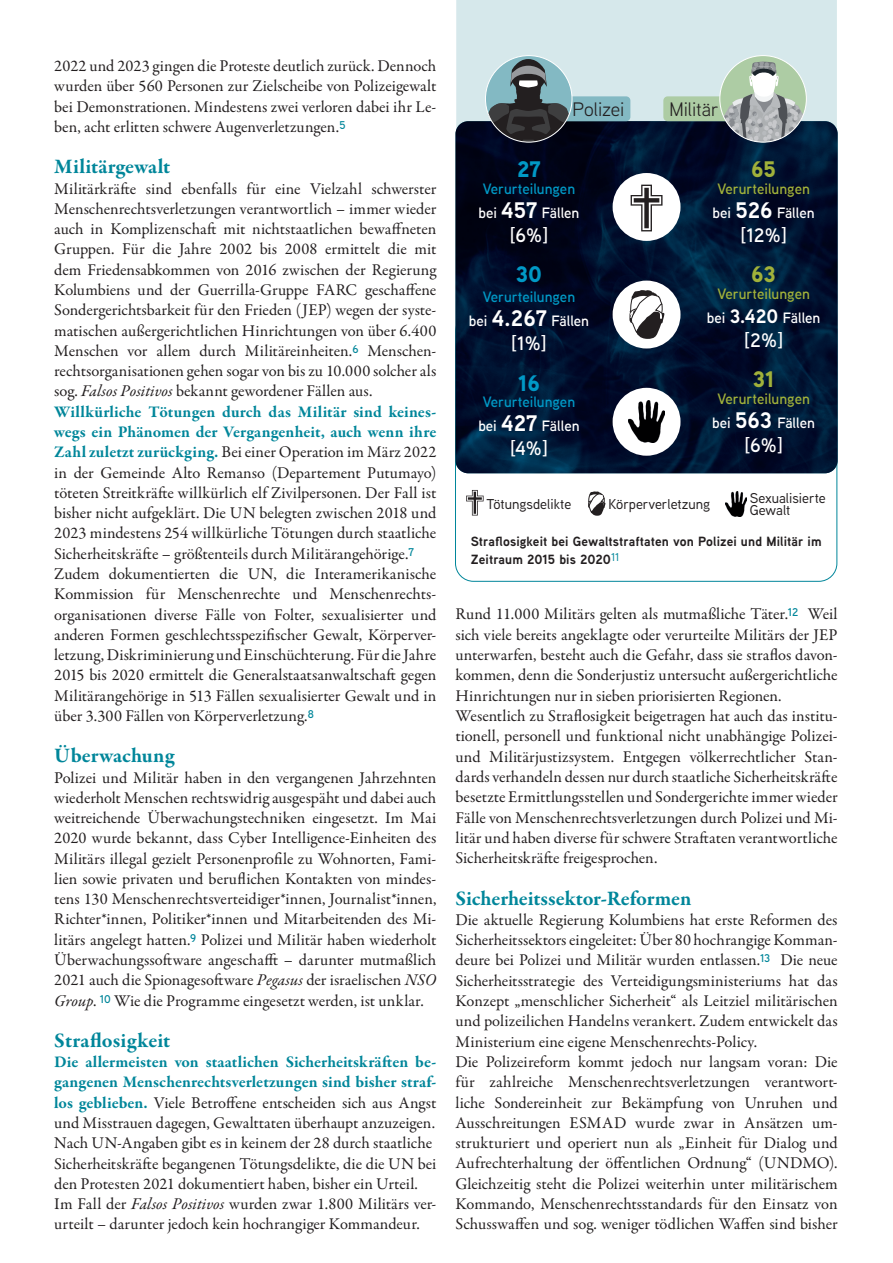
<style>
.page{position:relative;width:893px;height:1263px;background:#fff}
.page>*{position:absolute;margin:0;border:0;box-sizing:border-box;transform-origin:0 0}
.t1{font:900 22.5px "Aaux Next";color:#0099c6}
.t2{font:900 22.5px "Aaux Next";color:#a1b13a}
.t3{font:700 21px "Garamond Premr Pro";color:#00869a}
.t4{font:600 19.5px "Aaux Next";color:#fff}
.t5{font:19.5px "Aaux Next";letter-spacing:-.005em;color:#231f20}
.t6{font:16.5px/20.2px "Garamond Premr Pro";color:#231f20}
.t7{font:600 15px/24px "Aaux Next";color:#0099c6}
.t8{font:600 15px/24px "Aaux Next";color:#a1b13a;text-align:center}
.t9{font:500 14.25px/12px "Aaux Next";color:#231f20}
.t10{font:700 13.35px/18px "Aaux Next";letter-spacing:.005em;color:#231f20}
.s1{font-style:italic}
.s2{font-weight:700;color:#00869a}
.s3{color:#fff}
.s4{font-weight:700;font-size:22.5px;color:#fff}
.s5{font-weight:700;font-size:19.5px;color:#fff}
</style>
<div class="page">
<div style="left:456px;top:0;width:381px;height:121px;background:#d6e8eb"></div>
<img style="left:455px;top:121px;width:383px;height:352px">
<div style="left:613px;top:281px;width:67px;height:67px;background:#fff;border-radius:50%"></div>
<div style="left:556px;top:96px;width:74px;height:25px;background:#83b9c3;border-radius:4px"></div>
<svg style="left:485px;top:59px;width:87px;height:83px"></svg>
<div style="left:663px;top:96px;width:76px;height:25px;background:#adcca4;border-radius:4px"></div>
<div style="left:613px;top:173px;width:67px;height:68px;background:#fff;border-radius:50%"></div>
<div style="left:613px;top:388px;width:67px;height:68px;background:#fff;border-radius:50%"></div>
<svg style="left:631px;top:185px;width:31px;height:46px"></svg>
<img style="left:628px;top:400px;width:36px;height:43px">
<svg style="left:466px;top:490px;width:18px;height:25px"></svg>
<img style="left:726px;top:491px;width:21px;height:25px">
<div style="left:720px;top:56px;width:86px;height:86px;background:#adcca4;border-radius:50%"></div>
<svg style="left:720px;top:62px;width:86px;height:80px"></svg>
<svg style="left:629px;top:290px;width:35px;height:49px"></svg>
<svg style="left:588px;top:491px;width:17px;height:25px"></svg>
<p class="t6" style="left:54px;top:56px;width:384px;text-align:justify">2022 und 2023 gingen die Proteste deutlich zurück. Dennoch wurden über 560 Personen zur Zielscheibe von Polizeigewalt bei Demonstrationen. Mindestens zwei verloren dabei ihr Le&shy;ben, acht erlitten schwere Augenverletzungen.<sup>5</sup></p>
<p class="t3" style="left:54px;top:154px;width:118px">Militärgewalt</p>
<p class="t6" style="left:54px;top:179px;width:384px">Militärkräfte sind ebenfalls für eine Vielzahl schwerster Menschenrechtsverletzungen verantwortlich – immer wieder auch in Komplizenschaft mit nichtstaatlichen bewaffneten Gruppen. Für die Jahre 2002 bis 2008 ermittelt die mit dem Friedensabkommen von 2016 zwischen der Regierung Kolumbiens und der Guerrilla-Gruppe FARC geschaffene Sondergerichtsbarkeit für den Frieden (JEP) wegen der syste&shy;matischen außergerichtlichen Hinrichtungen von über 6.400<br>Menschen vor allem durch Militäreinheiten.<sup>6</sup> Menschen&shy;rechtsorganisationen gehen sogar von bis zu 10.000 solcher als sog. <span class="s1">Falsos Positivos</span> bekannt gewordener Fällen aus.<br><span class="s2">Willkürliche Tötungen durch das Militär sind keines&shy;wegs ein Phänomen der Vergangenheit, auch wenn ihre Zahl zuletzt zurückging.</span> Bei einer Operation im März 2022 in der Gemeinde Alto Remanso (Departement Putumayo) töteten Streitkräfte willkürlich elf Zivilpersonen. Der Fall ist bisher nicht aufgeklärt. Die UN belegten zwischen 2018 und 2023 mindestens 254 willkürliche Tötungen durch staatliche Sicherheitskräfte – größtenteils durch Militärangehörige.<sup>7<br></sup>Zudem dokumentierten die UN, die Interamerikanische Kommission für Menschenrechte und Menschenrechts&shy;organisationen diverse Fälle von Folter, sexualisierter und anderen Formen geschlechtsspezifischer Gewalt, Körperver&shy;letzung, Diskriminierung und Einschüchterung. Für die Jahre 2015 bis 2020 ermittelt die Generalstaatsanwaltschaft gegen Militärangehörige in 513 Fällen sexualisierter Gewalt und in über 3.300 Fällen von Körperverletzung.<sup>8</sup></p>
<p class="t3" style="left:54px;top:743px;width:122px">Überwachung</p>
<p class="t6" style="left:54px;top:767px;width:384px;text-align:justify">Polizei und Militär haben in den vergangenen Jahrzehnten wiederholt Menschen rechtswidrig ausgespäht und dabei auch weitreichende Überwachungstechniken eingesetzt. Im Mai 2020 wurde bekannt, dass Cyber Intelligence-Einheiten des Militärs illegal gezielt Personenprofile zu Wohnorten, Fami&shy;lien sowie privaten und beruflichen Kontakten von mindes&shy;tens 130 Menschenrechtsverteidiger*innen, Journalist*innen, Richter*innen, Politiker*innen und Mitarbeitenden des Mi&shy;litärs angelegt hatten.<sup>9</sup> Polizei und Militär haben wiederholt Überwachungssoftware angeschafft – darunter mutmaßlich 2021 auch die Spionagesoftware <span class="s1">Pegasus</span> der israelischen <span class="s1">NSO Group</span>. <sup>10</sup> Wie die Programme eingesetzt werden, ist unklar.</p>
<p class="t3" style="left:54px;top:1027px;width:118px">Straflosigkeit</p>
<p class="t6" style="left:54px;top:1052px;width:384px"><span class="s2">Die allermeisten von staatlichen Sicherheitskräften be&shy;gangenen Menschenrechtsverletzungen sind bisher straf&shy;los geblieben.</span> Viele Betroffene entscheiden sich aus Angst und Misstrauen dagegen, Gewalttaten überhaupt anzuzeigen.<br>Nach UN-Angaben gibt es in keinem der 28 durch staatliche Sicherheitskräfte begangenen Tötungsdelikte, die die UN bei den Protesten 2021 dokumentiert haben, bisher ein Urteil.<br>Im Fall der <span class="s1">Falsos Positivos</span> wurden zwar 1.800 Militärs ver&shy;urteilt – darunter jedoch kein hochrangiger Kommandeur.</p>
<p class="t5" style="left:573px;top:96px;width:53px">Polizei</p>
<p class="t5" style="left:669px;top:96px;width:51px">Militär</p>
<h1 class="t1" style="left:517px;top:153px;width:25px">27</h1>
<p class="t7" style="left:478px;top:176px;width:103px">Verurteilungen <span class="s3">bei</span> <span class="s4">457</span> <span class="s3">Fällen</span></p>
<p class="t4" style="left:510px;top:221px;width:40px">[6%]</p>
<h1 class="t1" style="left:516px;top:258px;width:28px">30</h1>
<p class="t7" style="left:469px;top:285px;width:122px;text-align:center">Verurteilungen<br><span class="s3">bei</span> <span class="s4">4.267</span> <span class="s3">Fällen</span></p>
<p class="t4" style="left:511px;top:330px;width:37px">[1%]</p>
<h1 class="t1" style="left:518px;top:367px;width:23px">16</h1>
<p class="t7" style="left:478px;top:390px;width:103px">Verurteilungen <span class="s3">bei</span> <span class="s4">427</span> <span class="s3">Fällen</span></p>
<p class="t4" style="left:510px;top:435px;width:39px">[4%]</p>
<h1 class="t2" style="left:751px;top:153px;width:26px">65</h1>
<p class="t8" style="left:713px;top:176px;width:104px">Verurteilungen <span class="s3">bei</span> <span class="s4">526</span> <span class="s3">Fällen</span></p>
<p class="t4" style="left:740px;top:221px;width:48px">[12%]</p>
<h1 class="t2" style="left:751px;top:258px;width:26px">63</h1>
<p class="t8" style="left:707px;top:281px;width:115px">Verurteilungen <span class="s3">bei</span> <span class="s5">3.420</span> <span class="s3">Fällen</span></p>
<p class="t4" style="left:744px;top:326px;width:40px">[2%]</p>
<h1 class="t2" style="left:753px;top:363px;width:23px">31</h1>
<p class="t8" style="left:712px;top:386px;width:104px">Verurteilungen <span class="s3">bei</span> <span class="s4">563</span> <span class="s3">Fällen</span></p>
<p class="t4" style="left:744px;top:431px;width:40px">[6%]</p>
<p class="t9" style="left:750px;top:492px;width:78px">Sexualisierte<br>Gewalt</p>
<p class="t10" style="left:471px;top:532px;width:352px">Straflosigkeit bei Gewaltstraftaten von Polizei und Militär im<br>Zeitraum 2015 bis 2020<sup>11</sup></p>
<p class="t9" style="left:487px;top:498px;width:86px">Tötungsdelikte</p>
<p class="t9" style="left:608px;top:498px;width:103px">Körperverletzung</p>
<p class="t6" style="left:455px;top:604px;width:384px">Rund 11.000 Militärs gelten als mutmaßliche Täter.<sup>12</sup> Weil sich viele bereits angeklagte oder verurteilte Militärs der JEP unterwarfen, besteht auch die Gefahr, dass sie straflos davon&shy;kommen, denn die Sonderjustiz untersucht außergerichtliche Hinrichtungen nur in sieben priorisierten Regionen.<br>Wesentlich zu Straflosigkeit beigetragen hat auch das institu&shy;tionell, personell und funktional nicht unabhängige Polizei&shy;und Militärjustizsystem. Entgegen völkerrechtlicher Stan&shy;dards verhandeln dessen nur durch staatliche Sicherheitskräfte besetzte Ermittlungsstellen und Sondergerichte immer wieder Fälle von Menschenrechtsverletzungen durch Polizei und Mi&shy;litär und haben diverse für schwere Straftaten verantwortliche Sicherheitskräfte freigesprochen.</p>
<p class="t3" style="left:455px;top:885px;width:237px">Sicherheitssektor-Reformen</p>
<p class="t6" style="left:455px;top:910px;width:384px">Die aktuelle Regierung Kolumbiens hat erste Reformen des Sicherheitssektors eingeleitet: Über 80 hochrangige Komman&shy;deure bei Polizei und Militär wurden entlassen.<sup>13</sup> Die neue Sicherheitsstrategie des Verteidigungsministeriums hat das Konzept „menschlicher Sicherheit“ als Leitziel militärischen und polizeilichen Handelns verankert. Zudem entwickelt das Ministerium eine eigene Menschenrechts-Policy.<br>Die Polizeireform kommt jedoch nur langsam voran: Die für zahlreiche Menschenrechtsverletzungen verantwort&shy;liche Sondereinheit zur Bekämpfung von Unruhen und Ausschreitungen ESMAD wurde zwar in Ansätzen um&shy;strukturiert und operiert nun als „Einheit für Dialog und Aufrechterhaltung der öffentlichen Ordnung“ (UNDMO).<br>Gleichzeitig steht die Polizei weiterhin unter militärischem Kommando, Menschenrechtsstandards für den Einsatz von Schusswaffen und sog. weniger tödlichen Waffen sind bisher</p>
</div>
